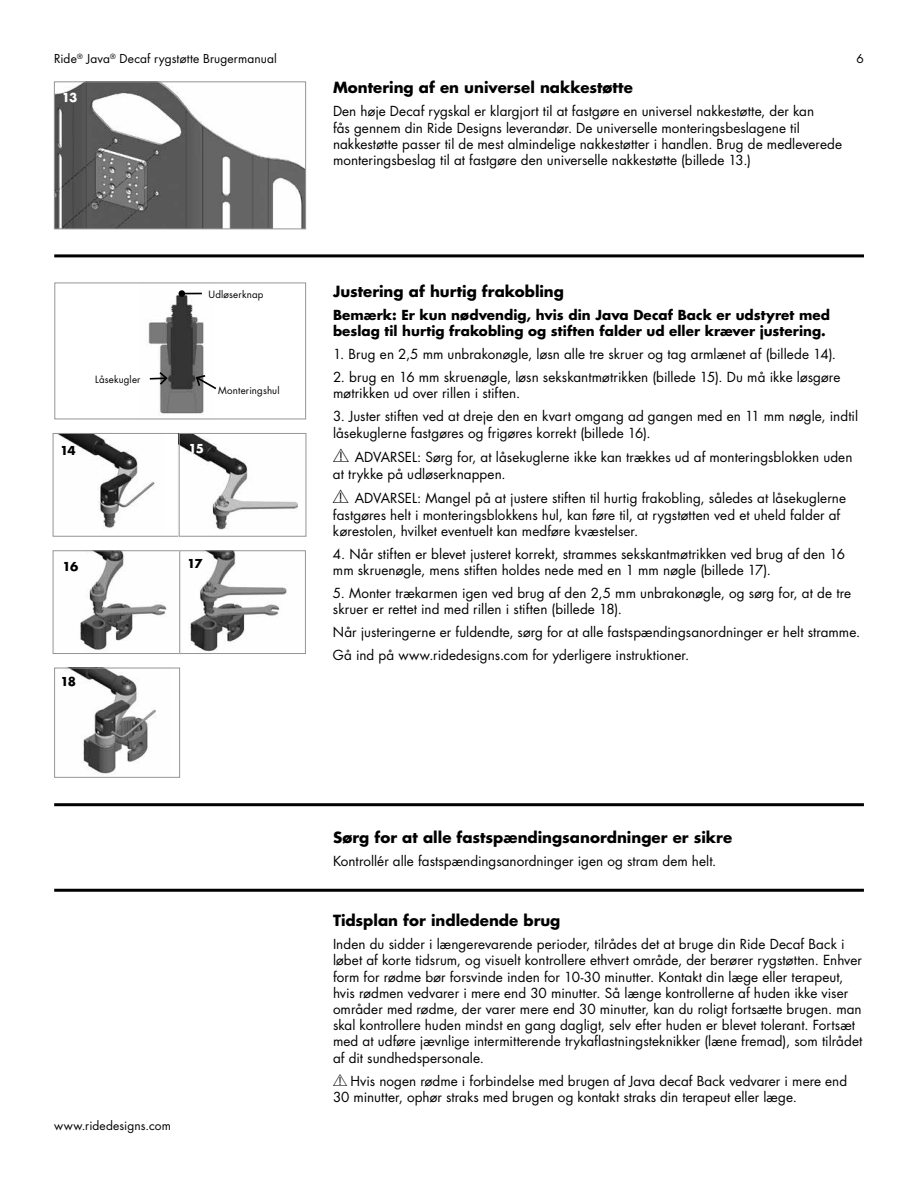
<style>
.page{position:relative;width:918px;height:1188px;background:#fff}
.page>*{position:absolute;margin:0;border:0;box-sizing:border-box;transform-origin:0 0}
.t1{font:700 15px "Futura Std";color:#000}
.t2{font:13.5px/16.2px "Futura";letter-spacing:.005em;color:#000}
.t3{font:700 13.5px/16.2px "Futura Std";letter-spacing:.005em;color:#000}
.t4{font:12px "Futura";letter-spacing:.01em;color:#000}
.t5{font:700 12px "Futura Std";letter-spacing:-.07em;color:#000}
.t6{font:700 12px "Futura Std";color:#fff}
.t7{font:9.75px "Futura";letter-spacing:.015em;color:#000}
.s1{font-family:"MDD ISO 15223 1"}
.s2{font-family:"MDD ISO 15223 1";font-size:12px}
</style>
<div class="page">
<img style="left:59px;top:435px;width:96px;height:93px">
<div style="left:53px;top:433px;width:126px;height:104px;border:1px solid #939598"></div>
<img style="left:56px;top:83px;width:248px;height:144px">
<div style="left:54px;top:81px;width:252px;height:148px;border:1px solid #939598"></div>
<img style="left:181px;top:435px;width:117px;height:95px">
<div style="left:179px;top:433px;width:127px;height:104px;border:1px solid #939598"></div>
<img style="left:80px;top:552px;width:87px;height:98px">
<div style="left:53px;top:550px;width:128px;height:104px;border:1px solid #939598"></div>
<img style="left:148px;top:295px;width:56px;height:119px">
<div style="left:54px;top:283px;width:252px;height:136px;border:1px solid #939598"></div>
<svg style="left:178px;top:290px;width:24px;height:7px"></svg>
<svg style="left:195px;top:374px;width:22px;height:17px"></svg>
<svg style="left:148px;top:370px;width:21px;height:16px"></svg>
<img style="left:190px;top:552px;width:97px;height:100px">
<div style="left:179px;top:550px;width:127px;height:104px;border:1px solid #939598"></div>
<img style="left:65px;top:670px;width:91px;height:105px">
<div style="left:54px;top:668px;width:126px;height:110px;border:1px solid #939598"></div>
<hr style="left:54px;top:254px;width:810px;height:3px;background:#000">
<hr style="left:54px;top:803px;width:810px;height:3px;background:#000">
<hr style="left:54px;top:889px;width:810px;height:3px;background:#000">
<p class="t4" style="left:54px;top:51px;width:224px">Ride<sup>®</sup> Java<sup>®</sup> Decaf rygstøtte Brugermanual</p>
<p class="t4" style="left:857px;top:51px;width:9px">6</p>
<p class="t6" style="left:62px;top:90px;width:17px">13</p>
<p class="t7" style="left:95px;top:372px;width:47px">Låsekugler</p>
<p class="t7" style="left:209px;top:288px;width:56px">Udløserknap</p>
<p class="t7" style="left:218px;top:384px;width:63px">Monteringshul</p>
<p class="t5" style="left:60px;top:443px;width:17px">14</p>
<p class="t6" style="left:188px;top:440px;width:17px">15</p>
<p class="t5" style="left:63px;top:558px;width:17px">16</p>
<p class="t5" style="left:187px;top:555px;width:17px">17</p>
<p class="t5" style="left:61px;top:674px;width:17px">18</p>
<p class="t1" style="left:333px;top:78px;width:301px">Montering af en universel nakkestøtte</p>
<p class="t2" style="left:333px;top:103px;width:511px">Den høje Decaf rygskal er klargjort til at fastgøre en universel nakkestøtte, der kan<br>fås gennem din Ride Designs leverandør. De universelle monteringsbeslagene til nakkestøtte passer til de mest almindelige nakkestøtter i handlen. Brug de medleverede monteringsbeslag til at fastgøre den universelle nakkestøtte (billede 13.)</p>
<p class="t1" style="left:333px;top:282px;width:233px">Justering af hurtig frakobling</p>
<p class="t3" style="left:333px;top:307px;width:499px">Bemærk: Er kun nødvendig, hvis din Java Decaf Back er udstyret med beslag til hurtig frakobling og stiften falder ud eller kræver justering.</p>
<p class="t2" style="left:333px;top:346px;width:505px">1. Brug en 2,5 mm unbrakonøgle, løsn alle tre skruer og tag armlænet af (billede 14).</p>
<p class="t2" style="left:333px;top:369px;width:509px">2. brug en 16 mm skruenøgle, løsn sekskantmøtrikken (billede 15). Du må ikke løsgøre møtrikken ud over rillen i stiften.</p>
<p class="t2" style="left:333px;top:408px;width:527px">3. Juster stiften ved at dreje den en kvart omgang ad gangen med en 11 mm nøgle, indtil låsekuglerne fastgøres og frigøres korrekt (billede 16).</p>
<p class="t2" style="left:333px;top:449px;width:521px"><span class="s1">Y</span> ADVARSEL: Sørg for, at låsekuglerne ikke kan trækkes ud af monteringsblokken uden at trykke på udløserknappen.</p>
<p class="t2" style="left:333px;top:490px;width:515px"><span class="s1">Y</span> ADVARSEL: Mangel på at justere stiften til hurtig frakobling, således at låsekuglerne fastgøres helt i monteringsblokkens hul, kan føre til, at rygstøtten ved et uheld falder af kørestolen, hvilket eventuelt kan medføre kvæstelser.</p>
<p class="t2" style="left:333px;top:545px;width:514px">4. Når stiften er blevet justeret korrekt, strammes sekskantmøtrikken ved brug af den 16 mm skruenøgle, mens stiften holdes nede med en 1 mm nøgle (billede 17).</p>
<p class="t2" style="left:333px;top:585px;width:520px">5. Monter trækarmen igen ved brug af den 2,5 mm unbrakonøgle, og sørg for, at de tre skruer er rettet ind med rillen i stiften (billede 18).</p>
<p class="t2" style="left:333px;top:620px;width:529px;line-height:23px">Når justeringerne er fuldendte, sørg for at alle fastspændingsanordninger er helt stramme.<br>Gå ind på www.ridedesigns.com for yderligere instruktioner.</p>
<p class="t4" style="left:54px;top:1117px;width:118px">www.ridedesigns.com</p>
<p class="t1" style="left:333px;top:827px;width:401px">Sørg for at alle fastspændingsanordninger er sikre</p>
<p class="t2" style="left:333px;top:853px;width:385px">Kontrollér alle fastspændingsanordninger igen og stram dem helt.</p>
<p class="t1" style="left:333px;top:911px;width:229px">Tidsplan for indledende brug</p>
<p class="t2" style="left:333px;top:936px;width:531px">Inden du sidder i længerevarende perioder, tilrådes det at bruge din Ride Decaf Back i løbet af korte tidsrum, og visuelt kontrollere ethvert område, der berører rygstøtten. Enhver form for rødme bør forsvinde inden for 10-30 minutter. Kontakt din læge eller terapeut, hvis rødmen vedvarer i mere end 30 minutter. Så længe kontrollerne af huden ikke viser områder med rødme, der varer mere end 30 minutter, kan du roligt fortsætte brugen. man skal kontrollere huden mindst en gang dagligt, selv efter huden er blevet tolerant. Fortsæt med at udføre jævnlige intermitterende trykaflastningsteknikker (læne fremad), som tilrådet af dit sundhedspersonale.</p>
<p class="t2" style="left:333px;top:1072px;width:516px"><span class="s2">Y</span> Hvis nogen rødme i forbindelse med brugen af Java decaf Back vedvarer i mere end<br>30 minutter, ophør straks med brugen og kontakt straks din terapeut eller læge.</p>
</div>
